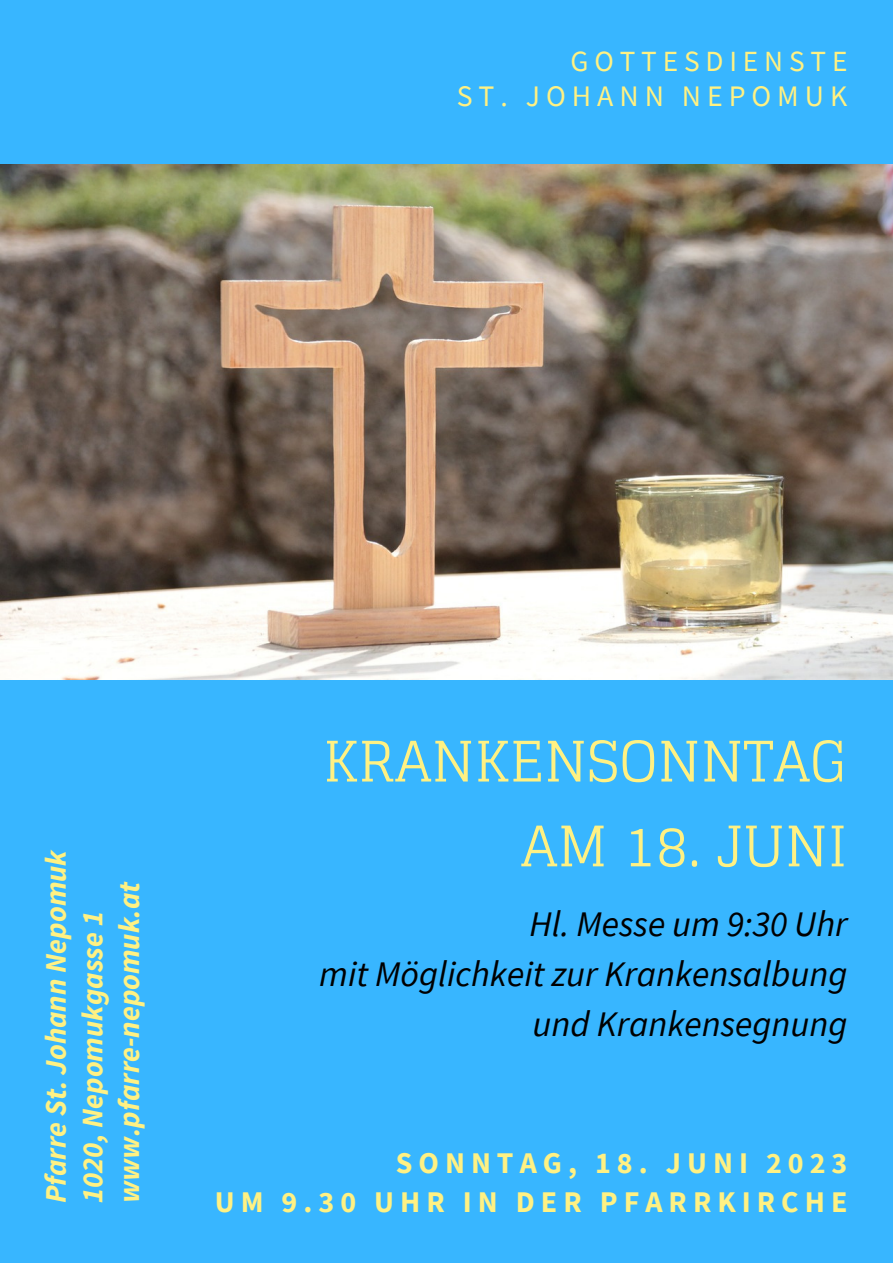
<style>
.page{position:relative;width:893px;height:1263px;background:#38b6ff}
.page>*{position:absolute;margin:0;border:0;box-sizing:border-box;transform-origin:0 0}
.t1{font:55.8px "Glegoo";color:#fff183}
.t2{font:italic 36px "Source Sans Pro";color:#000}
.t3{font:700 30px "Source Sans Pro";letter-spacing:.2em;color:#fff183}
.t4{font:italic 700 29.78px "Source Sans Pro";color:#fff183}
.t5{font:29.78px "Source Sans Pro";letter-spacing:.2em;color:#fff183}
.t6{font:29.25px "Source Sans Pro";letter-spacing:.2em;color:#fff183}
</style>
<div class="page">
<img style="left:0;top:164px;width:893px;height:515px">
<p class="t6" style="left:570px;top:42px;width:278px">GOTTESDIENSTE</p>
<p class="t5" style="left:457px;top:77px;width:392px">ST. JOHANN NEPOMUK</p>
<p class="t4" style="left:37px;top:1203px;width:355px;rotate:-90deg">Pfarre St. Johann Nepomuk</p>
<p class="t4" style="left:73px;top:1203px;width:293px;rotate:-90deg">1020, Nepomukgasse 1</p>
<p class="t4" style="left:110px;top:1203px;width:324px;rotate:-90deg">www.pfarre-nepomuk.at</p>
<p class="t1" style="left:323px;top:730px;width:526px">KRANKENSONNTAG</p>
<p class="t1" style="left:521px;top:814px;width:328px">AM 18. JUNI</p>
<p class="t2" style="left:529px;top:900px;width:319px">Hl. Messe um 9:30 Uhr</p>
<p class="t2" style="left:319px;top:951px;width:530px">mit Möglichkeit zur Krankensalbung</p>
<p class="t2" style="left:532px;top:1001px;width:316px">und Krankensegnung</p>
<p class="t3" style="left:396px;top:1143px;width:453px">SONNTAG, 18. JUNI 2023</p>
<p class="t3" style="left:215px;top:1182px;width:634px">UM 9.30 UHR IN DER PFARRKIRCHE</p>
</div>
